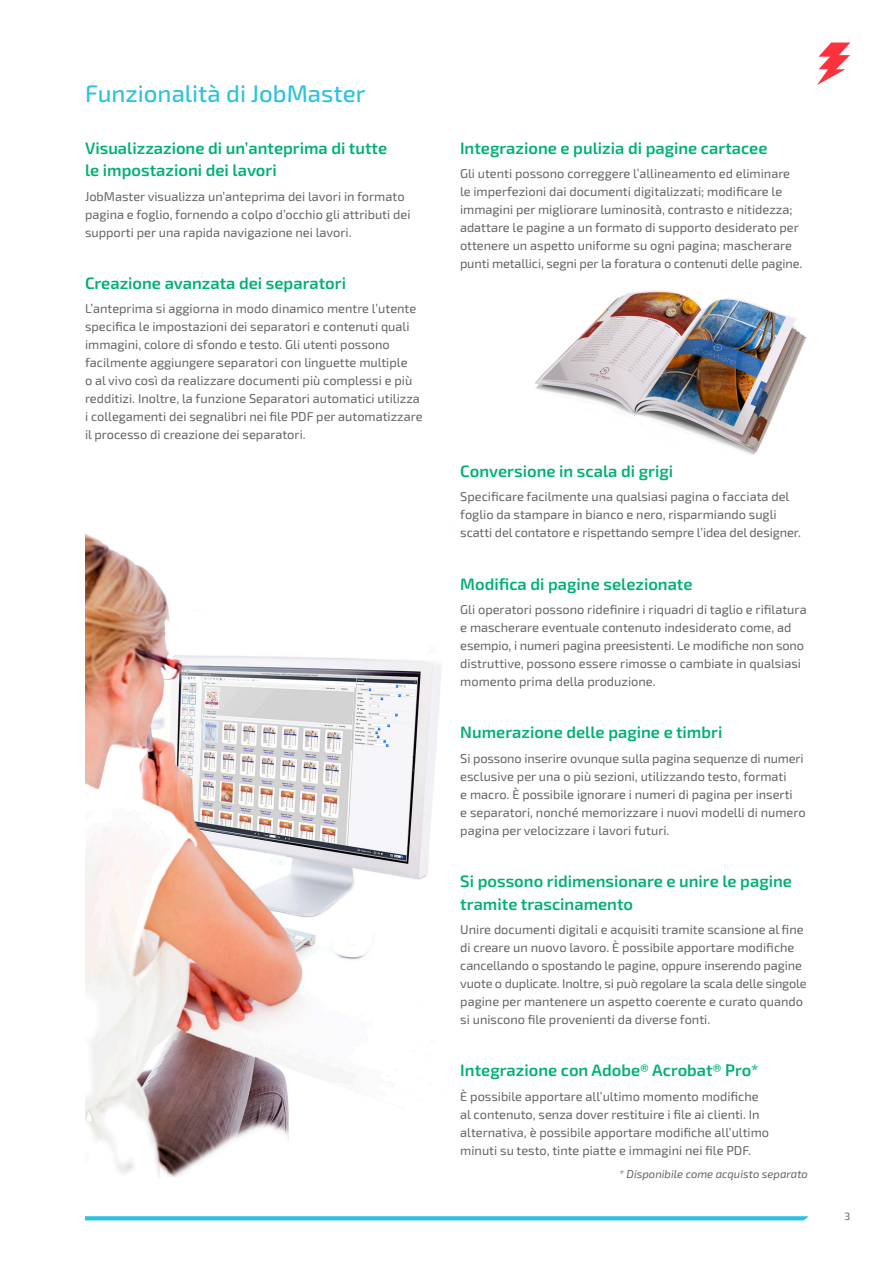
<style>
.page{position:relative;width:893px;height:1263px;background:#fff}
.page>*{position:absolute;margin:0;border:0;box-sizing:border-box;transform-origin:0 0}
.t1{font:500 24px "Exo 2";color:#2ec2e1}
.t2{font:600 16.5px/22.5px "Exo 2";color:#00b076}
.t3{font:12.75px/18px "Exo 2";color:#646463}
.t4{font:italic 11.25px "Exo 2";color:#646463}
.t5{font:10.5px "Exo 2";color:#646463}
</style>
<div class="page">
<svg style="left:85px;top:1216px;width:723px;height:4px"></svg>
<svg style="left:817px;top:43px;width:33px;height:42px"></svg>
<img style="left:85px;top:533px;width:357px;height:645px">
<img style="left:535px;top:290px;width:272px;height:165px">
<h1 class="t1" style="left:85px;top:76px;width:282px">Funzionalità di JobMaster</h1>
<p class="t2" style="left:85px;top:136px;width:304px">Visualizzazione di un’anteprima di tutte le impostazioni dei lavori</p>
<p class="t3" style="left:85px;top:187px;width:327px">JobMaster visualizza un’anteprima dei lavori in formato pagina e foglio, fornendo a colpo d’occhio gli attributi dei supporti per una rapida navigazione nei lavori.</p>
<p class="t2" style="left:85px;top:271px;width:263px">Creazione avanzata dei separatori</p>
<p class="t3" style="left:85px;top:299px;width:339px">L’anteprima si aggiorna in modo dinamico mentre l’utente specifica le impostazioni dei separatori e contenuti quali immagini, colore di sfondo e testo. Gli utenti possono facilmente aggiungere separatori con linguette multiple<br>o al vivo così da realizzare documenti più complessi e più redditizi. Inoltre, la funzione Separatori automatici utilizza i collegamenti dei segnalibri nei file PDF per automatizzare il processo di creazione dei separatori.</p>
<p class="t2" style="left:460px;top:136px;width:309px">Integrazione e pulizia di pagine cartacee</p>
<p class="t3" style="left:460px;top:164px;width:344px">Gli utenti possono correggere l’allineamento ed eliminare le imperfezioni dai documenti digitalizzati; modificare le immagini per migliorare luminosità, contrasto e nitidezza; adattare le pagine a un formato di supporto desiderato per ottenere un aspetto uniforme su ogni pagina; mascherare punti metallici, segni per la foratura o contenuti delle pagine.</p>
<p class="t2" style="left:460px;top:459px;width:214px">Conversione in scala di grigi</p>
<p class="t3" style="left:460px;top:487px;width:342px">Specificare facilmente una qualsiasi pagina o facciata del foglio da stampare in bianco e nero, risparmiando sugli scatti del contatore e rispettando sempre l’idea del designer.</p>
<p class="t2" style="left:460px;top:572px;width:234px">Modifica di pagine selezionate</p>
<p class="t3" style="left:460px;top:600px;width:348px">Gli operatori possono ridefinire i riquadri di taglio e rifilatura e mascherare eventuale contenuto indesiderato come, ad esempio, i numeri pagina preesistenti. Le modifiche non sono distruttive, possono essere rimosse o cambiate in qualsiasi momento prima della produzione.</p>
<p class="t2" style="left:460px;top:721px;width:264px">Numerazione delle pagine e timbri</p>
<p class="t3" style="left:460px;top:749px;width:347px">Si possono inserire ovunque sulla pagina sequenze di numeri esclusive per una o più sezioni, utilizzando testo, formati<br>e macro. È possibile ignorare i numeri di pagina per inserti<br>e separatori, nonché memorizzare i nuovi modelli di numero pagina per velocizzare i lavori futuri.</p>
<p class="t2" style="left:460px;top:869px;width:333px">Si possono ridimensionare e unire le pagine tramite trascinamento</p>
<p class="t3" style="left:460px;top:920px;width:348px">Unire documenti digitali e acquisiti tramite scansione al fine di creare un nuovo lavoro. È possibile apportare modifiche cancellando o spostando le pagine, oppure inserendo pagine vuote o duplicate. Inoltre, si può regolare la scala delle singole pagine per mantenere un aspetto coerente e curato quando si uniscono file provenienti da diverse fonti.</p>
<p class="t2" style="left:460px;top:1058px;width:300px">Integrazione con Adobe® Acrobat® Pro*</p>
<p class="t3" style="left:460px;top:1086px;width:310px">È possibile apportare all’ultimo momento modifiche al contenuto, senza dover restituire i file ai clienti. In alternativa, è possibile apportare modifiche all’ultimo minuti su testo, tinte piatte e immagini nei file PDF.</p>
<p class="t4" style="left:619px;top:1166px;width:190px">* Disponibile come acquisto separato</p>
<p class="t5" style="left:845px;top:1209px;width:7px">3</p>
</div>
